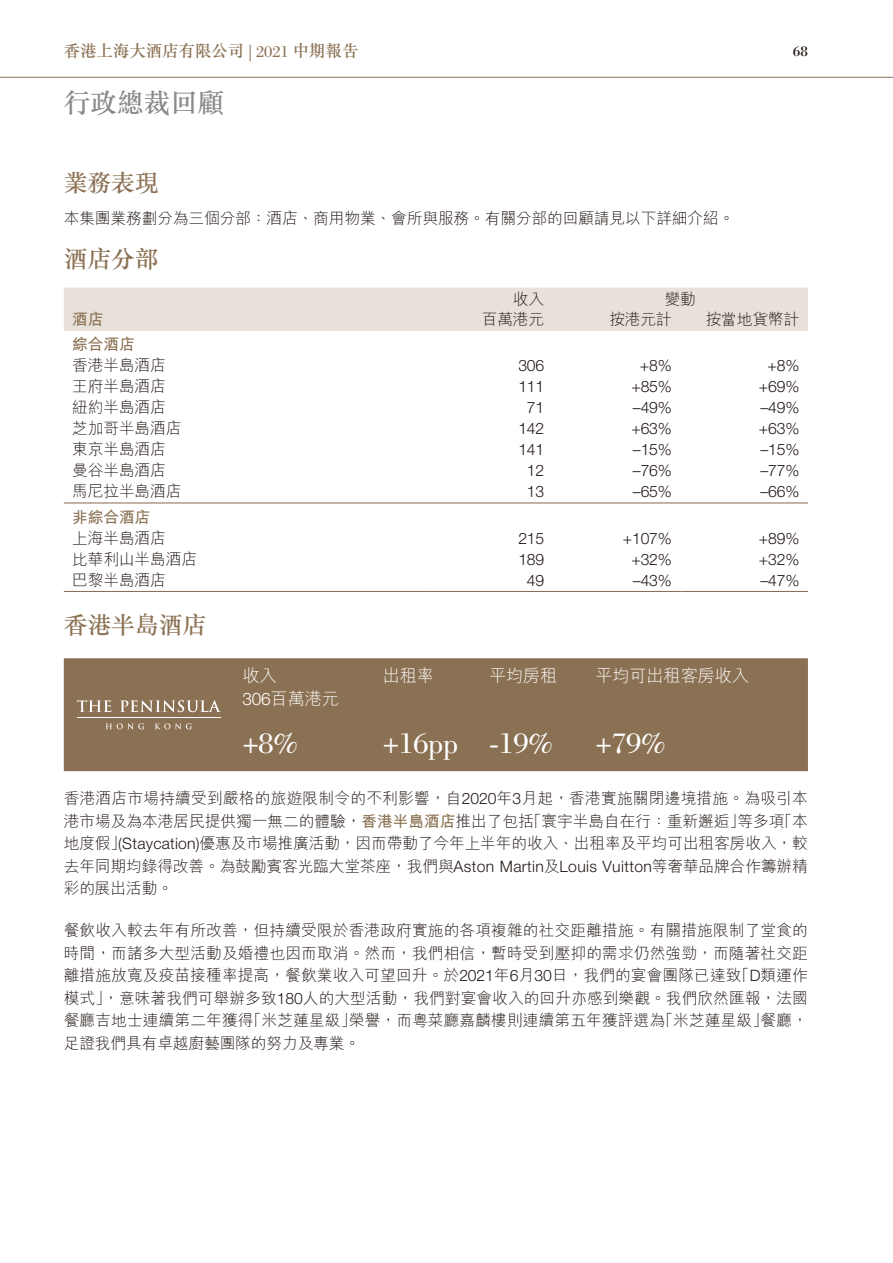
<style>
.page{position:relative;width:893px;height:1263px;background:#fff}
.page>*{position:absolute;margin:0;border:0;box-sizing:border-box;transform-origin:0 0}
.t1{font:30px "Bodoni Std";letter-spacing:-.01em;color:#fff}
.t2{font:27px "M Sung HK Medium E Ten B5 H";letter-spacing:-.01em;color:#898989}
.t3{font:24px "M Sung HK Medium E Ten B5 H";letter-spacing:-.01em;color:#8b7153}
.t4{font:17.25px/22.5px "M Hei HK Light E Ten B5 H";letter-spacing:-.01em;color:#fff}
.t5{font:16.5px "M Sung HK Medium E Ten B5 H";letter-spacing:-.005em;color:#8b7153}
.t6{font:15.75px/22.5px "M Hei HK Light E Ten B5 H";letter-spacing:-.01em;color:#231916;text-align:justify}
.t7{font:300 15.75px "Helvetica Neue LT Std";letter-spacing:-.01em;color:#231916}
.t8{font:15.75px "M Hei HK Bold E Ten B5 H";letter-spacing:-.01em;color:#8b7153}
.t9{font:15px "Bodoni Std";color:#231916}
.s1{font-family:"Bodoni Std"}
.s2{font-family:"Helvetica Neue LT Std";font-weight:300}
.s3{font-family:"M Hei HK Bold E Ten B5 H";color:#8b7153}
</style>
<div class="page">
<hr style="left:0;top:77px;width:893px;height:1px;background:#8b7153">
<div style="left:64px;top:288px;width:744px;height:43px;background:#e8e1d9"></div>
<hr style="left:64px;top:502px;width:361px;height:1px;background:#8b7153">
<hr style="left:425px;top:502px;width:128px;height:1px;background:#8b7153">
<hr style="left:553px;top:502px;width:127px;height:1px;background:#8b7153">
<hr style="left:680px;top:502px;width:128px;height:1px;background:#8b7153">
<hr style="left:64px;top:591px;width:361px;height:1px;background:#8b7153">
<hr style="left:425px;top:591px;width:128px;height:1px;background:#8b7153">
<hr style="left:553px;top:591px;width:127px;height:1px;background:#8b7153">
<hr style="left:680px;top:591px;width:128px;height:1px;background:#8b7153">
<div style="left:64px;top:658px;width:744px;height:113px;background:#8b7153"></div>
<div style="left:74px;top:685px;width:150px;height:60px;background:#8b7153"></div>
<svg style="left:77px;top:700px;width:34px;height:12px"></svg>
<svg style="left:120px;top:700px;width:101px;height:12px"></svg>
<svg style="left:106px;top:723px;width:38px;height:6px"></svg>
<svg style="left:155px;top:723px;width:37px;height:6px"></svg>
<hr style="left:77px;top:717px;width:144px;height:1px;background:#fff">
<p class="t5" style="left:64px;top:45px;width:296px">香港上海大酒店有限公司 <span class="s1">| 2021</span> 中期報告</p>
<p class="t9" style="left:793px;top:45px;width:16px">68</p>
<h2 class="t2" style="left:64px;top:93px;width:162px">行政總裁回顧</h2>
<h3 class="t3" style="left:64px;top:173px;width:97px">業務表現</h3>
<p class="t6" style="left:64px;top:209px;width:672px">本集團業務劃分為三個分部：酒店、商用物業、會所與服務。有關分部的回顧請見以下詳細介紹。</p>
<h3 class="t3" style="left:64px;top:249px;width:97px">酒店分部</h3>
<p class="t6" style="left:513px;top:290px;width:33px">收入</p>
<p class="t6" style="left:665px;top:290px;width:33px">變動</p>
<p class="t8" style="left:72px;top:313px;width:33px">酒店</p>
<p class="t6" style="left:482px;top:310px;width:64px">百萬港元</p>
<p class="t6" style="left:609px;top:310px;width:64px">按港元計</p>
<p class="t6" style="left:706px;top:310px;width:95px">按當地貨幣計</p>
<p class="t8" style="left:72px;top:338px;width:64px">綜合酒店</p>
<p class="t6" style="left:72px;top:356px;width:95px">香港半島酒店</p>
<p class="t7" style="left:518px;top:360px;width:27px">306</p>
<p class="t7" style="left:640px;top:360px;width:33px">+8%</p>
<p class="t7" style="left:767px;top:360px;width:33px">+8%</p>
<p class="t6" style="left:72px;top:377px;width:95px">王府半島酒店</p>
<p class="t7" style="left:518px;top:381px;width:27px">111</p>
<p class="t7" style="left:631px;top:381px;width:42px">+85%</p>
<p class="t7" style="left:759px;top:381px;width:42px">+69%</p>
<p class="t6" style="left:72px;top:398px;width:95px">紐約半島酒店</p>
<p class="t7" style="left:527px;top:402px;width:19px">71</p>
<p class="t7" style="left:633px;top:402px;width:40px">–49%</p>
<p class="t7" style="left:760px;top:402px;width:40px">–49%</p>
<p class="t6" style="left:72px;top:419px;width:111px">芝加哥半島酒店</p>
<p class="t7" style="left:518px;top:423px;width:27px">142</p>
<p class="t7" style="left:631px;top:423px;width:42px">+63%</p>
<p class="t7" style="left:759px;top:423px;width:42px">+63%</p>
<p class="t6" style="left:72px;top:440px;width:95px">東京半島酒店</p>
<p class="t7" style="left:518px;top:444px;width:27px">141</p>
<p class="t7" style="left:633px;top:444px;width:40px">–15%</p>
<p class="t7" style="left:760px;top:444px;width:40px">–15%</p>
<p class="t6" style="left:72px;top:461px;width:95px">曼谷半島酒店</p>
<p class="t7" style="left:527px;top:465px;width:19px">12</p>
<p class="t7" style="left:633px;top:465px;width:40px">–76%</p>
<p class="t7" style="left:760px;top:465px;width:40px">–77%</p>
<p class="t6" style="left:72px;top:482px;width:111px">馬尼拉半島酒店</p>
<p class="t7" style="left:527px;top:486px;width:19px">13</p>
<p class="t7" style="left:633px;top:486px;width:40px">–65%</p>
<p class="t7" style="left:760px;top:486px;width:40px">–66%</p>
<p class="t8" style="left:72px;top:511px;width:80px">非綜合酒店</p>
<p class="t6" style="left:72px;top:528px;width:95px">上海半島酒店</p>
<p class="t7" style="left:518px;top:532px;width:27px">215</p>
<p class="t7" style="left:623px;top:532px;width:51px">+107%</p>
<p class="t7" style="left:759px;top:532px;width:42px">+89%</p>
<p class="t6" style="left:72px;top:549px;width:126px">比華利山半島酒店</p>
<p class="t7" style="left:518px;top:553px;width:27px">189</p>
<p class="t7" style="left:631px;top:553px;width:42px">+32%</p>
<p class="t7" style="left:759px;top:553px;width:42px">+32%</p>
<p class="t6" style="left:72px;top:570px;width:95px">巴黎半島酒店</p>
<p class="t7" style="left:527px;top:574px;width:19px">49</p>
<p class="t7" style="left:633px;top:574px;width:40px">–43%</p>
<p class="t7" style="left:760px;top:574px;width:40px">–47%</p>
<h3 class="t3" style="left:64px;top:616px;width:144px">香港半島酒店</h3>
<p class="t4" style="left:242px;top:667px;width:98px">收入<br><span class="s2">306</span>百萬港元</p>
<p class="t4" style="left:383px;top:667px;width:53px">出租率</p>
<p class="t4" style="left:489px;top:667px;width:70px">平均房租</p>
<p class="t4" style="left:595px;top:667px;width:155px">平均可出租客房收入</p>
<h1 class="t1" style="left:242px;top:731px;width:57px">+8%</h1>
<h1 class="t1" style="left:383px;top:731px;width:172px">+16pp -19%</h1>
<h1 class="t1" style="left:595px;top:731px;width:72px">+79%</h1>
<p class="t6" style="left:64px;top:789px;width:746px">香港酒店市場持續受到嚴格的旅遊限制令的不利影響，自<span class="s2">2020</span>年<span class="s2">3</span>月起，香港實施關閉邊境措施。為吸引本港市場及為本港居民提供獨一無二的體驗，<span class="s3">香港半島酒店</span>推出了包括「寰宇半島自在行：重新邂逅」等多項「本地度假」<span class="s2">(Staycation)</span>優惠及市場推廣活動，因而帶動了今年上半年的收入、出租率及平均可出租客房收入，較去年同期均錄得改善。為鼓勵賓客光臨大堂茶座，我們與<span class="s2">Aston Martin</span>及<span class="s2">Louis Vuitton</span>等奢華品牌合作籌辦精彩的展出活動。</p>
<p class="t6" style="left:64px;top:921px;width:746px">餐飲收入較去年有所改善，但持續受限於香港政府實施的各項複雜的社交距離措施。有關措施限制了堂食的時間，而諸多大型活動及婚禮也因而取消。然而，我們相信，暫時受到壓抑的需求仍然強勁，而隨著社交距離措施放寬及疫苗接種率提高，餐飲業收入可望回升。於<span class="s2">2021</span>年<span class="s2">6</span>月<span class="s2">30</span>日，我們的宴會團隊已達致「<span class="s2">D</span>類運作模式」，意味著我們可舉辦多致<span class="s2">180</span>人的大型活動，我們對宴會收入的回升亦感到樂觀。我們欣然匯報，法國餐廳吉地士連續第二年獲得「米芝蓮星級」榮譽，而粵菜廳嘉麟樓則連續第五年獲評選為「米芝蓮星級」餐廳，足證我們具有卓越廚藝團隊的努力及專業。</p>
</div>
